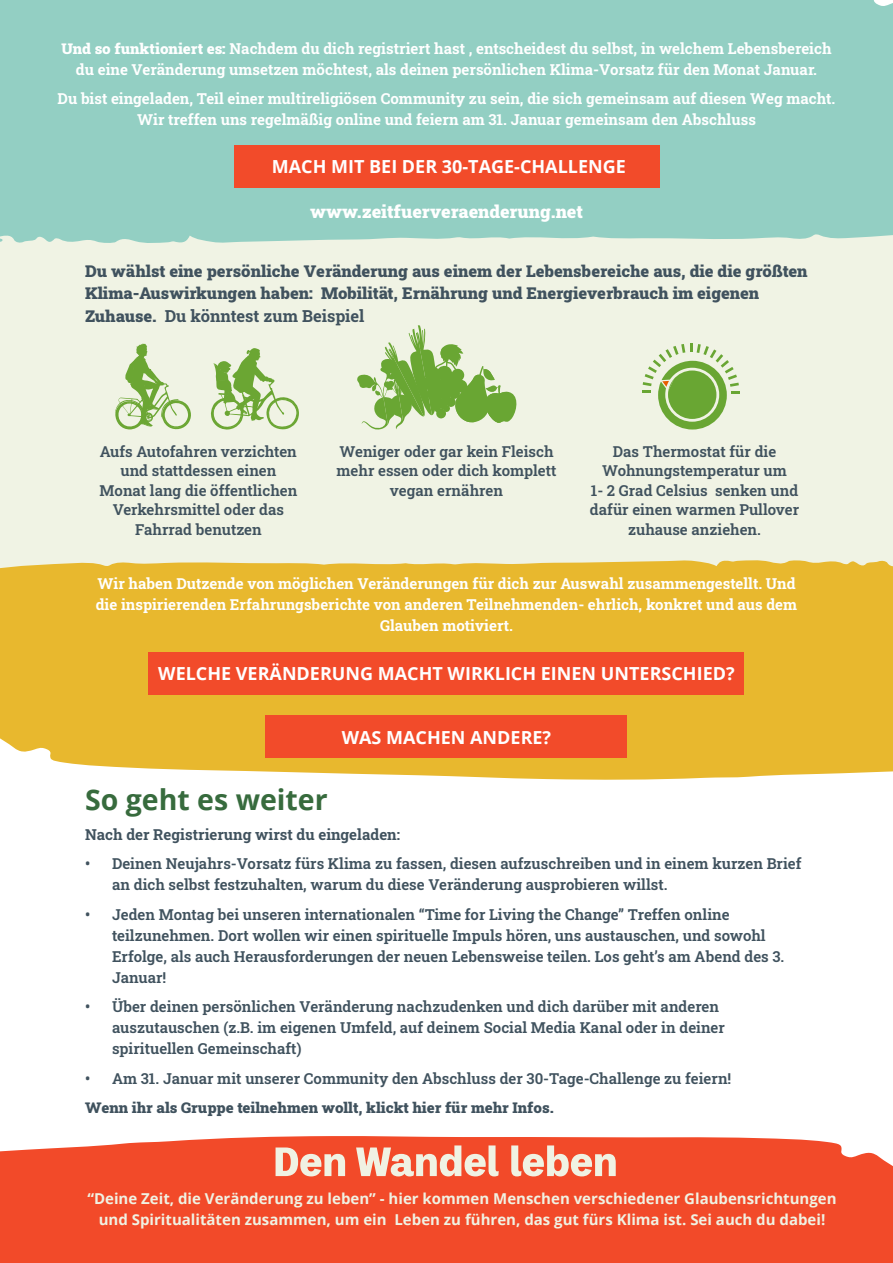
<style>
.page{position:relative;width:893px;height:1263px;background:#fff}
.page>*{position:absolute;margin:0;border:0;box-sizing:border-box;transform-origin:0 0}
.t1{font:700 28.5px "Open Sans";color:#376b3d}
.t2{font:700 18px "Open Sans";color:#fff}
.t3{font:900 18px "Roboto Slab";color:#fff}
.t4{font:900 16.5px/22.5px "Roboto Slab";color:#40525e}
.t5{font:600 15px/19.5px "Roboto Slab";color:#40525e;text-align:center}
.t6{font:700 15px/21px "Roboto Slab";color:#fff;text-align:center}
.t7{font:700 15px/21px "Open Sans";color:#f0f2e3;text-align:center}
.t8{font:900 15px "Roboto Slab";color:#40525e}
.t9{font:700 15px "Roboto Slab";color:#40525e}
.s1{font-weight:900}
.s2{font-weight:700}
</style>
<div class="page">
<div style="left:0;top:181px;width:893px;height:440px;background:#f0f3e4"></div>
<div style="left:0;top:1136px;width:893px;height:127px;background:#f24a29"></div>
<div style="left:0;top:0;width:893px;height:243px;background:#93cfc3"></div>
<div style="left:0;top:560px;width:893px;height:220px;background:#e8b82e"></div>
<svg style="left:357px;top:325px;width:160px;height:105px"></svg>
<svg style="left:642px;top:343px;width:97px;height:86px"></svg>
<svg style="left:210px;top:348px;width:89px;height:82px"></svg>
<svg style="left:115px;top:343px;width:76px;height:87px"></svg>
<div style="left:234px;top:145px;width:425px;height:43px;background:#f24b2a"></div>
<div style="left:149px;top:652px;width:595px;height:43px;background:#f24b2a"></div>
<div style="left:266px;top:715px;width:361px;height:43px;background:#f24b2a"></div>
<svg style="left:276px;top:1147px;width:69px;height:29px"></svg>
<svg style="left:356px;top:1145px;width:143px;height:31px"></svg>
<svg style="left:511px;top:1145px;width:105px;height:31px"></svg>
<p class="t6" style="left:61px;top:37px;width:772px"><span class="s1">Und so funktioniert es:</span> Nachdem du dich registriert hast , entscheidest du selbst, in welchem Lebensbereich du eine Veränderung umsetzen möchtest, als deinen persönlichen Klima-Vorsatz für den Monat Januar.</p>
<p class="t6" style="left:58px;top:88px;width:779px">Du bist eingeladen, Teil einer multireligiösen Community zu sein, die sich gemeinsam auf diesen Weg macht.<br>Wir treffen uns regelmäßig online und feiern am 31. Januar gemeinsam den Abschluss</p>
<p class="t2" style="left:272px;top:154px;width:356px">MACH MIT BEI DER 30-TAGE-CHALLENGE</p>
<p class="t3" style="left:310px;top:199px;width:274px">www.zeitfuerveraenderung.net</p>
<p class="t4" style="left:85px;top:259px;width:724px">Du wählst eine persönliche Veränderung aus einem der Lebensbereiche aus, die die größten<br>Klima-Auswirkungen haben: Mobilität, Ernährung und Energieverbrauch im eigenen<br>Zuhause. <span class="s2">Du könntest zum Beispiel</span></p>
<p class="t5" style="left:100px;top:441px;width:199px">Aufs Autofahren verzichten und stattdessen einen<br>Monat lang die öffentlichen<br>Verkehrsmittel oder das<br>Fahrrad benutzen</p>
<p class="t5" style="left:337px;top:441px;width:221px">Weniger oder gar kein Fleisch mehr essen oder dich komplett vegan ernähren</p>
<p class="t5" style="left:590px;top:441px;width:211px">Das Thermostat für die<br>Wohnungstemperatur um<br>1- 2 Grad Celsius senken und dafür einen warmen Pullover zuhause anziehen.</p>
<p class="t6" style="left:96px;top:573px;width:703px">Wir haben Dutzende von möglichen Veränderungen für dich zur Auswahl zusammengestellt. Und die inspirierenden Erfahrungsberichte von anderen Teilnehmenden- ehrlich, konkret und aus dem<br>Glauben motiviert.</p>
<p class="t2" style="left:158px;top:661px;width:578px">WELCHE VERÄNDERUNG MACHT WIRKLICH EINEN UNTERSCHIED?</p>
<p class="t2" style="left:342px;top:724px;width:211px">WAS MACHEN ANDERE?</p>
<h1 class="t1" style="left:85px;top:779px;width:244px">So geht es weiter</h1>
<p class="t9" style="left:85px;top:824px;width:317px">Nach der Registrierung wirst du eingeladen:</p>
<p class="t5" style="left:112px;top:853px;width:691px;line-height:21px;text-align:left;text-indent:-27px">• Deinen Neujahrs-Vorsatz fürs Klima zu fassen, diesen aufzuschreiben und in einem kurzen Brief an dich selbst festzuhalten, warum du diese Veränderung ausprobieren willst.</p>
<p class="t5" style="left:112px;top:903px;width:674px;line-height:21px;text-align:left;text-indent:-27px">• Jeden Montag bei unseren internationalen “Time for Living the Change” Treffen online teilzunehmen. Dort wollen wir einen spirituelle Impuls hören, uns austauschen, und sowohl Erfolge, als auch Herausforderungen der neuen Lebensweise teilen. Los geht’s am Abend des 3.<br>Januar!</p>
<p class="t5" style="left:112px;top:996px;width:614px;line-height:21px;text-align:left;text-indent:-27px">• Über deinen persönlichen Veränderung nachzudenken und dich darüber mit anderen auszutauschen (z.B. im eigenen Umfeld, auf deinem Social Media Kanal oder in deiner spirituellen Gemeinschaft)</p>
<p class="t5" style="left:85px;top:1068px;width:648px">• Am 31. Januar mit unserer Community den Abschluss der 30-Tage-Challenge zu feiern!</p>
<p class="t8" style="left:85px;top:1097px;width:470px">Wenn ihr als Gruppe teilnehmen wollt, klickt hier für mehr Infos.</p>
<p class="t7" style="left:87px;top:1188px;width:751px">“Deine Zeit, die Veränderung zu leben” - hier kommen Menschen verschiedener Glaubensrichtungen und Spiritualitäten zusammen, um ein Leben zu führen, das gut fürs Klima ist. Sei auch du dabei!</p>
</div>
